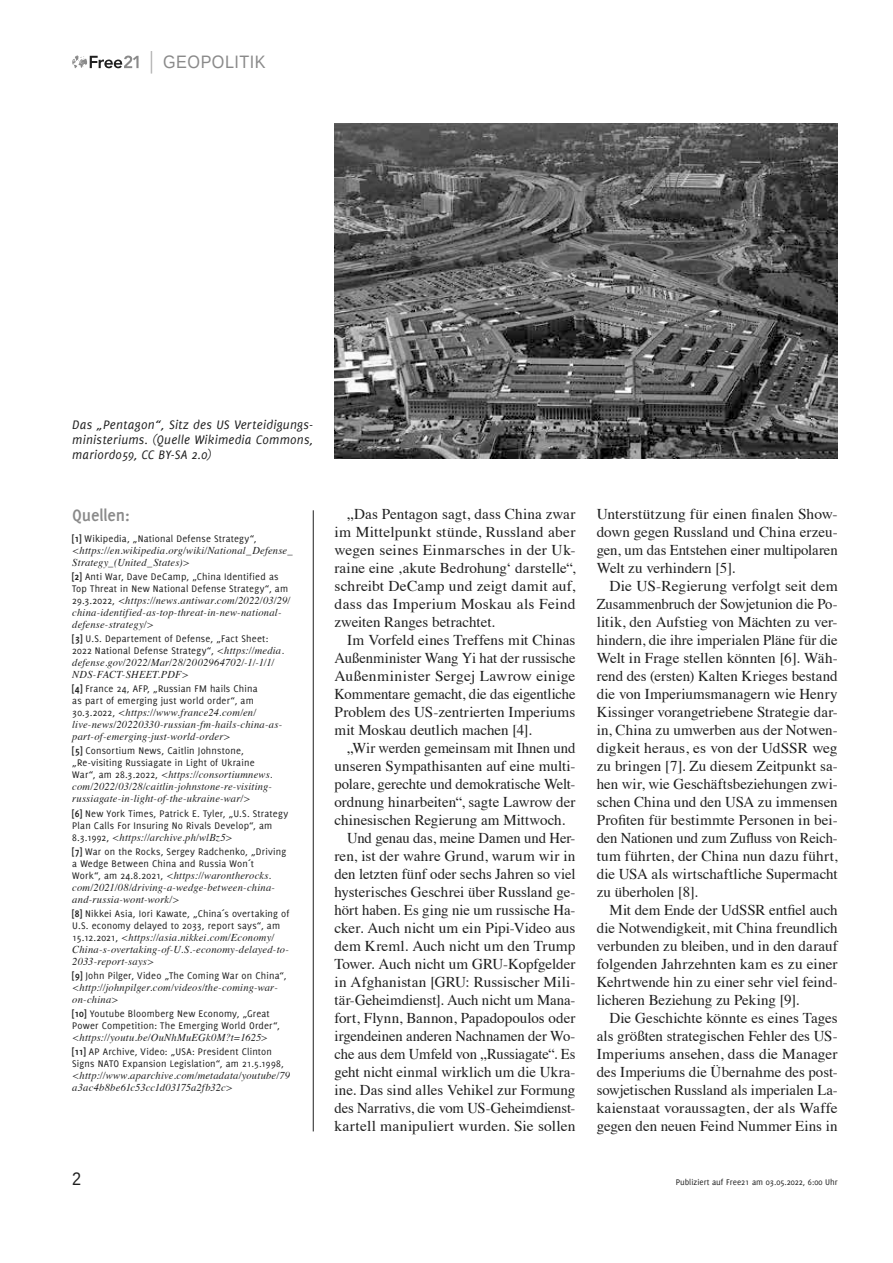
<style>
.page{position:relative;width:893px;height:1263px;background:#fff}
.page>*{position:absolute;margin:0;border:0;box-sizing:border-box;transform-origin:0 0}
.t1{font:18px "Liberation Sans";letter-spacing:.03em;color:#8a8a8a;scale:.9 1}
.t2{font:700 18px "Delicious";letter-spacing:-.01em;color:#8a8a8a}
.t3{font:18px "Liberation Sans";color:#1f1f1f;scale:.9 1}
.t4{font:15px/18px "Times";color:#1f1f1f;text-align:justify}
.t5{font:italic 13.5px/15px "Delicious";letter-spacing:.015em;color:#1f1f1f;text-align:justify}
.t6{font:italic 10.5px/12px "Times";letter-spacing:.02em;color:#1f1f1f}
.t7{font:10.5px/12px "Delicious";letter-spacing:.015em;color:#1f1f1f}
.t8{font:9px "Delicious";color:#1f1f1f}
.s1{font-weight:700}
.s2{font-family:"Delicious";font-style:normal}
.s3{font-family:"Times";font-style:italic}
</style>
<div class="page">
<svg style="left:72px;top:55px;width:67px;height:13px"></svg>
<svg style="left:151px;top:51px;width:1px;height:23px"></svg>
<img style="left:334px;top:123px;width:504px;height:336px">
<hr style="left:313px;top:510px;width:1px;height:621px;background:#1f1f1f">
<p class="t1" style="left:163px;top:51px;width:115px">GEOPOLITIK</p>
<p class="t5" style="left:72px;top:417px;width:242px">Das „Pentagon“, Sitz des US Verteidigungs&shy;ministeriums. (Quelle Wikimedia Commons, mariordo59, CC BY-SA 2.0)</p>
<p class="t2" style="left:72px;top:505px;width:59px">Quellen:</p>
<p class="t7" style="left:72px;top:532px;width:186px"><span class="s1">[1]</span> Wikipedia, „National Defense Strategy“,</p>
<p class="t6" style="left:72px;top:544px;width:222px">&lt;https://en.wikipedia.org/wiki/National_Defense_<br>Strategy_(United_States)&gt;</p>
<p class="t7" style="left:72px;top:570px;width:217px"><span class="s1">[2]</span> Anti War, Dave DeCamp, „China Identified as<br>Top Threat in New National Defense Strategy“, am</p>
<p class="t6" style="left:72px;top:594px;width:220px"><span class="s2">29.3.2022,</span> &lt;https://news.antiwar.com/2022/03/29/ china-identified-as-top-threat-in-new-national&shy;defense-strategy/&gt;</p>
<p class="t7" style="left:72px;top:632px;width:213px"><span class="s1">[3]</span> U.S. Departement of Defense, „Fact Sheet:<br>2022 National Defense Strategy“, <span class="s3">&lt;https://media.</span></p>
<p class="t6" style="left:72px;top:656px;width:204px">defense.gov/2022/Mar/28/2002964702/-1/-1/1/<br>NDS-FACT-SHEET.PDF&gt;</p>
<p class="t7" style="left:72px;top:683px;width:187px"><span class="s1">[4]</span> France 24, AFP, „Russian FM hails China as part of emerging just world order“, am</p>
<p class="t6" style="left:72px;top:706px;width:211px"><span class="s2">30.3.2022,</span> &lt;https://www.france24.com/en/ live-news/20220330-russian-fm-hails-china-as&shy;part-of-emerging-just-world-order&gt;</p>
<p class="t7" style="left:72px;top:745px;width:184px"><span class="s1">[5]</span> Consortium News, Caitlin Johnstone, „Re-visiting Russiagate in Light of Ukraine</p>
<p class="t6" style="left:72px;top:768px;width:201px;text-align:justify"><span class="s2">War“, am 28.3.2022,</span> &lt;https://consortiumnews. com/2022/03/28/caitlin-johnstone-re-visiting&shy;russiagate-in-light-of-the-ukraine-war/&gt;</p>
<p class="t7" style="left:72px;top:807px;width:217px"><span class="s1">[6]</span> New York Times, Patrick E. Tyler, „U.S. Strategy<br>Plan Calls For Insuring No Rivals Develop“, am</p>
<p class="t6" style="left:72px;top:830px;width:162px"><span class="s2">8.3.1992,</span> &lt;https://archive.ph/wlBz5&gt;</p>
<p class="t7" style="left:72px;top:845px;width:215px"><span class="s1">[7]</span> War on the Rocks, Sergey Radchenko, „Driving a Wedge Between China and Russia Won´t</p>
<p class="t6" style="left:72px;top:868px;width:204px"><span class="s2">Work“, am 24.8.2021,</span> &lt;https://warontherocks. com/2021/08/driving-a-wedge-between-china&shy;and-russia-wont-work/&gt;</p>
<p class="t7" style="left:72px;top:907px;width:219px"><span class="s1">[8]</span> Nikkei Asia, Iori Kawate, „China´s overtaking of<br>U.S. economy delayed to 2033, report says“, am</p>
<p class="t6" style="left:72px;top:930px;width:218px"><span class="s2">15.12.2021,</span> &lt;https://asia.nikkei.com/Economy/<br>China-s-overtaking-of-U.S.-economy-delayed-to-<br>2033-report-says&gt;</p>
<p class="t7" style="left:72px;top:969px;width:216px"><span class="s1">[9]</span> John Pilger, Video „The Coming War on China“,</p>
<p class="t6" style="left:72px;top:981px;width:207px">&lt;http://johnpilger.com/videos/the-coming-war&shy;on-china&gt;</p>
<p class="t7" style="left:72px;top:1007px;width:209px"><span class="s1">[10]</span> Youtube Bloomberg New Economy, „Great<br>Power Competition: The Emerging World Order“,</p>
<p class="t6" style="left:72px;top:1031px;width:197px">&lt;https://youtu.be/OuNhMuEGk0M?t=1625&gt;</p>
<p class="t7" style="left:72px;top:1045px;width:213px"><span class="s1">[11]</span> AP Archive, Video: „USA: President Clinton<br>Signs NATO Expansion Legislation“, am 21.5.1998,</p>
<p class="t6" style="left:72px;top:1069px;width:219px">&lt;http://www.aparchive.com/metadata/youtube/79 a3ac4b8be61c53cc1d03175a2fb32c&gt;</p>
<p class="t4" style="left:334px;top:504px;width:242px;text-indent:13px">„Das Pentagon sagt, dass China zwar im Mittelpunkt stünde, Russland aber wegen seines Einmarsches in der Uk&shy;raine eine ‚akute Bedrohung‘ darstelle“, schreibt DeCamp und zeigt damit auf, dass das Imperium Moskau als Feind zweiten Ranges betrachtet.</p>
<p class="t4" style="left:334px;top:630px;width:242px;text-indent:13px">Im Vorfeld eines Treffens mit Chinas Außenminister Wang Yi hat der russische Außenminister Sergej Lawrow einige Kommentare gemacht, die das eigentliche Problem des US-zentrierten Imperiums mit Moskau deutlich machen [4].</p>
<p class="t4" style="left:347px;top:738px;width:230px">„Wir werden gemeinsam mit Ihnen und</p>
<p class="t4" style="left:334px;top:756px;width:242px">unseren Sympathisanten auf eine multi-</p>
<p class="t4" style="left:334px;top:774px;width:242px">polare, gerechte und demokratische Welt-</p>
<p class="t4" style="left:334px;top:792px;width:242px">ordnung hinarbeiten“, sagte Lawrow der</p>
<p class="t4" style="left:334px;top:810px;width:232px">chinesischen Regierung am Mittwoch.</p>
<p class="t4" style="left:347px;top:828px;width:230px">Und genau das, meine Damen und Her-</p>
<p class="t4" style="left:334px;top:846px;width:242px">ren, ist der wahre Grund, warum wir in</p>
<p class="t4" style="left:334px;top:864px;width:242px">den letzten fünf oder sechs Jahren so viel</p>
<p class="t4" style="left:334px;top:882px;width:242px">hysterisches Geschrei über Russland ge-</p>
<p class="t4" style="left:334px;top:900px;width:242px">hört haben. Es ging nie um russische Ha-</p>
<p class="t4" style="left:334px;top:918px;width:242px">cker. Auch nicht um ein Pipi-Video aus</p>
<p class="t4" style="left:334px;top:936px;width:242px">dem Kreml. Auch nicht um den Trump</p>
<p class="t4" style="left:334px;top:954px;width:242px">Tower. Auch nicht um GRU-Kopfgelder</p>
<p class="t4" style="left:334px;top:972px;width:242px">in Afghanistan [GRU: Russischer Mili-</p>
<p class="t4" style="left:334px;top:990px;width:242px">tär-Geheimdienst]. Auch nicht um Mana-</p>
<p class="t4" style="left:334px;top:1008px;width:242px">fort, Flynn, Bannon, Papadopoulos oder</p>
<p class="t4" style="left:334px;top:1026px;width:242px">irgendeinen anderen Nachnamen der Wo-</p>
<p class="t4" style="left:334px;top:1044px;width:242px">che aus dem Umfeld von „Russiagate“. Es</p>
<p class="t4" style="left:334px;top:1062px;width:242px">geht nicht einmal wirklich um die Ukra-</p>
<p class="t4" style="left:334px;top:1080px;width:242px">ine. Das sind alles Vehikel zur Formung</p>
<p class="t4" style="left:334px;top:1098px;width:242px">des Narrativs, die vom US-Geheimdienst-</p>
<p class="t4" style="left:334px;top:1116px;width:242px">kartell manipuliert wurden. Sie sollen</p>
<p class="t4" style="left:597px;top:504px;width:242px">Unterstützung für einen finalen Show&shy;down gegen Russland und China erzeu&shy;gen, um das Entstehen einer multipolaren Welt zu verhindern [5].</p>
<p class="t4" style="left:597px;top:576px;width:242px;text-indent:13px">Die US-Regierung verfolgt seit dem Zusammenbruch der Sowjetunion die Po&shy;litik, den Aufstieg von Mächten zu ver&shy;hindern, die ihre imperialen Pläne für die Welt in Frage stellen könnten [6]. Wäh&shy;rend des (ersten) Kalten Krieges bestand die von Imperiumsmanagern wie Henry Kissinger vorangetriebene Strategie dar&shy;in, China zu umwerben aus der Notwen&shy;digkeit heraus, es von der UdSSR weg zu bringen [7]. Zu diesem Zeitpunkt sa&shy;hen wir, wie Geschäftsbeziehungen zwi&shy;schen China und den USA zu immensen Profiten für bestimmte Personen in bei&shy;den Nationen und zum Zufluss von Reich&shy;tum führten, der China nun dazu führt, die USA als wirtschaftliche Supermacht zu überholen [8].</p>
<p class="t4" style="left:597px;top:900px;width:242px;text-indent:13px">Mit dem Ende der UdSSR entfiel auch die Notwendigkeit, mit China freundlich verbunden zu bleiben, und in den darauf folgenden Jahrzehnten kam es zu einer Kehrtwende hin zu einer sehr viel feind&shy;licheren Beziehung zu Peking [9].</p>
<p class="t4" style="left:597px;top:1008px;width:242px;text-indent:13px">Die Geschichte könnte es eines Tages als größten strategischen Fehler des US-Imperiums ansehen, dass die Manager des Imperiums die Übernahme des post&shy;sowjetischen Russland als imperialen La&shy;kaienstaat voraussagten, der als Waffe gegen den neuen Feind Nummer Eins in</p>
<p class="t3" style="left:72px;top:1168px;width:12px">2</p>
<p class="t8" style="left:676px;top:1177px;width:163px">Publiziert auf Free21 am 03.05.2022, 6:00 Uhr</p>
</div>
